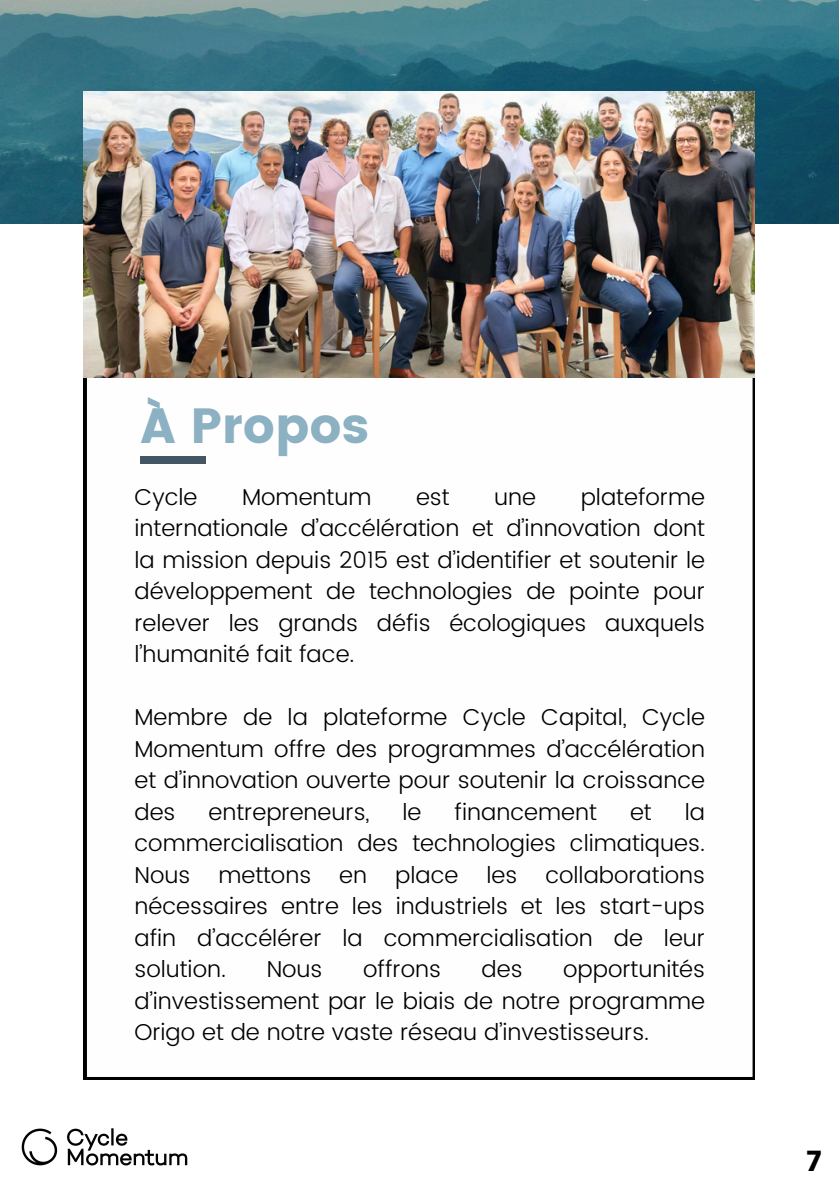
<style>
.page{position:relative;width:839px;height:1191px;background:#fff}
.page>*{position:absolute;margin:0;border:0;box-sizing:border-box;transform-origin:0 0}
.t1{font:49.4px "Poppins";color:#8cb1c2}
.t2{font:28.2px "Poppins";color:#000}
.t3{font:300 23px/31.4px "Poppins";color:#000;text-align:justify}
</style>
<div class="page">
<img style="left:0;top:0;width:838px;height:224px">
<svg style="left:84px;top:378px;width:670px;height:702px"></svg>
<img style="left:84px;top:91px;width:670px;height:287px">
<svg style="left:108px;top:385px;width:78px;height:78px"></svg>
<div style="left:140px;top:456px;width:65px;height:8px;background:#445663"></div>
<img style="left:21px;top:1128px;width:167px;height:38px">
<p class="t1" style="left:147px;top:392px;width:16px">`</p>
<p class="t1" style="left:140px;top:397px;width:230px">A Propos</p>
<p class="t3" style="left:134px;top:481px;width:65px">Cycle</p>
<p class="t3" style="left:242px;top:481px;width:131px">Momentum</p>
<p class="t3" style="left:416px;top:481px;width:35px">est</p>
<p class="t3" style="left:494px;top:481px;width:43px">une</p>
<p class="t3" style="left:134px;top:481px;width:572px;text-indent:446px">plateforme internationale d’accélération et d’innovation dont la mission depuis 2015 est d’identifier et soutenir le développement de technologies de pointe pour relever les grands défis écologiques auxquels l’humanité fait face.</p>
<h1 class="t3" style="left:134px;top:702px;width:572px">Membre de la plateforme Cycle Capital, Cycle Momentum offre des programmes d’accélération et d’innovation ouverte pour soutenir la croissance des</h1>
<h1 class="t3" style="left:208px;top:796px;width:162px">entrepreneurs,</h1>
<h1 class="t3" style="left:402px;top:796px;width:20px">le</h1>
<h1 class="t3" style="left:454px;top:796px;width:144px">financement</h1>
<h1 class="t3" style="left:630px;top:796px;width:23px">et</h1>
<h1 class="t3" style="left:134px;top:796px;width:572px;text-indent:550px">la commercialisation des technologies climatiques.<br>Nous mettons en place les collaborations nécessaires entre les industriels et les start-ups afin d’accélérer la commercialisation de leur solution.</h1>
<h1 class="t3" style="left:134px;top:954px;width:572px;text-indent:428px">opportunités d’investissement par le biais de notre programme Origo et de notre vaste réseau d’investisseurs.</h1>
<h1 class="t3" style="left:267px;top:954px;width:57px">Nous</h1>
<h1 class="t3" style="left:363px;top:954px;width:79px">offrons</h1>
<h1 class="t3" style="left:481px;top:954px;width:43px">des</h1>
<p class="t2" style="left:806px;top:1145px;width:17px">7</p>
</div>
